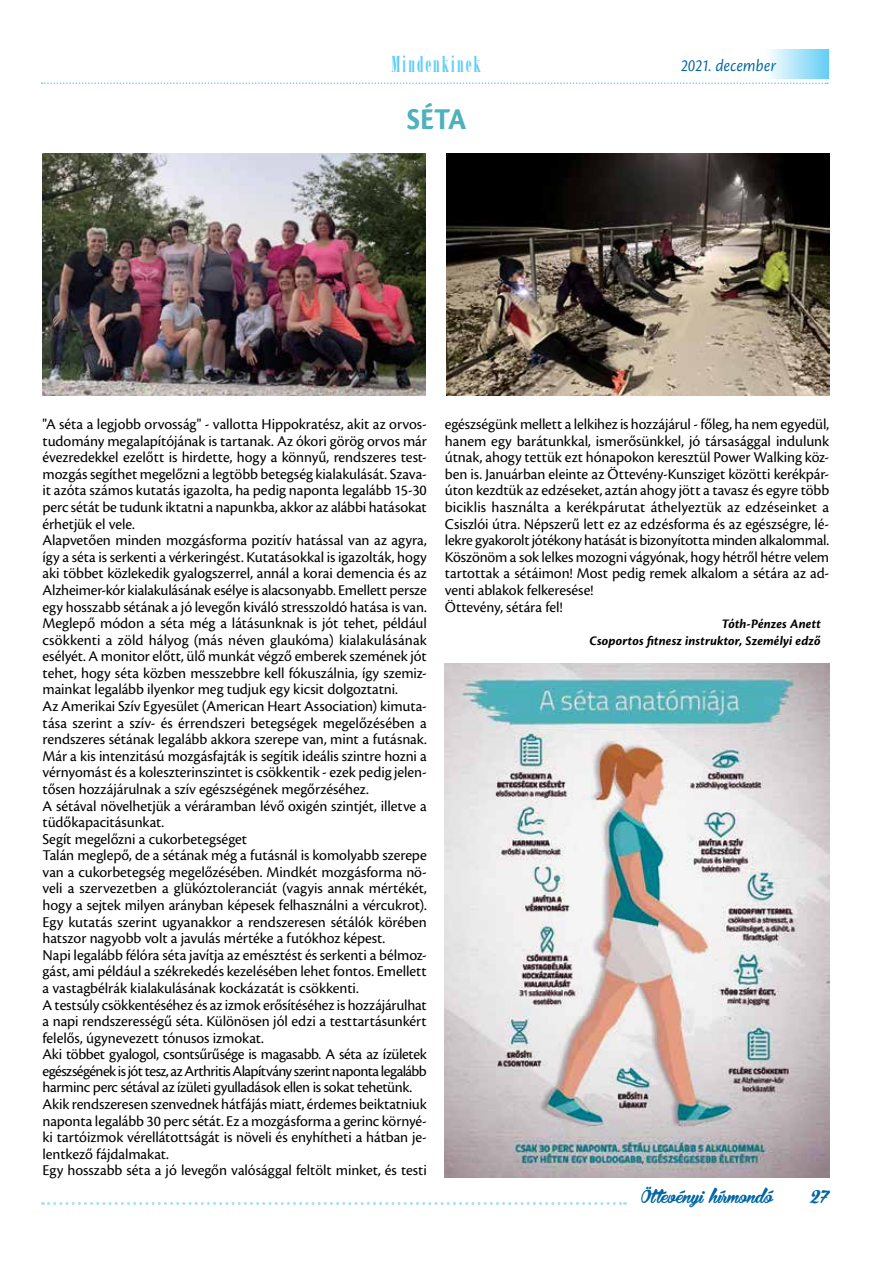
<style>
.page{position:relative;width:893px;height:1263px;background:#fff}
.page>*{position:absolute;margin:0;border:0;box-sizing:border-box;transform-origin:0 0}
.t1{font:31.5px "Cronos Pro Bold Capt";color:#4eb1bb;scale:.9 1}
.t2{font:24px "H Arsis D Reg";letter-spacing:.09em;color:#62cdf6}
.t3{font:18px "Cronos Pro Subh It";letter-spacing:.015em;color:#0065a3;scale:.9 1}
.t4{font:18px "Bira PERSONALUSEONLY";color:#0065a3}
.t5{font:16.5px "Bira PERSONALUSEONLY";letter-spacing:.01em;color:#0065a3}
.t6{font:15.6px/16.6px "Cronos Pro";letter-spacing:-.005em;color:#000}
.t7{font:italic 700 13.5px/16.6px "Cronos Pro";letter-spacing:.01em;color:#000;text-align:right}
</style>
<div class="page">
<svg style="left:42px;top:82px;width:786px;height:2px"></svg>
<div style="left:765px;top:50px;width:64px;height:29px;background:linear-gradient(to right,#fefeff,#66cef6)"></div>
<svg style="left:43px;top:1202px;width:582px;height:3px"></svg>
<img style="left:444px;top:664px;width:385px;height:514px">
<img style="left:43px;top:153px;width:382px;height:243px">
<img style="left:446px;top:153px;width:383px;height:243px">
<h2 class="t2" style="left:391px;top:48px;width:90px">Mindenkinek</h2>
<h1 class="t1" style="left:407px;top:101px;width:68px">SÉTA</h1>
<p class="t3" style="left:681px;top:55px;width:107px">2021. december</p>
<p class="t6" style="left:43px;top:416px;width:386px">"A séta a legjobb orvosság" - vallotta Hippokratész, akit az orvos&shy;tudomány megalapítójának is tartanak. Az ókori görög orvos már évezredekkel ezelőtt is hirdette, hogy a könnyű, rendszeres test&shy;mozgás segíthet megelőzni a legtöbb betegség kialakulását. Szava&shy;it azóta számos kutatás igazolta, ha pedig naponta legalább 15-30 perc sétát be tudunk iktatni a napunkba, akkor az alábbi hatásokat érhetjük el vele.<br>Alapvetően minden mozgásforma pozitív hatással van az agyra, így a séta is serkenti a vérkeringést. Kutatásokkal is igazolták, hogy aki többet közlekedik gyalogszerrel, annál a korai demencia és az Alzheimer-kór kialakulásának esélye is alacsonyabb. Emellett persze egy hosszabb sétának a jó levegőn kiváló stresszoldó hatása is van.<br>Meglepő módon a séta még a látásunknak is jót tehet, például csökkenti a zöld hályog (más néven glaukóma) kialakulásának esélyét. A monitor előtt, ülő munkát végző emberek szemének jót tehet, hogy séta közben messzebbre kell fókuszálnia, így szemiz&shy;mainkat legalább ilyenkor meg tudjuk egy kicsit dolgoztatni.<br>Az Amerikai Szív Egyesület (American Heart Association) kimuta&shy;tása szerint a szív- és érrendszeri betegségek megelőzésében a rendszeres sétának legalább akkora szerepe van, mint a futásnak.<br>Már a kis intenzitású mozgásfajták is segítik ideális szintre hozni a vérnyomást és a koleszterinszintet is csökkentik - ezek pedig jelen&shy;tősen hozzájárulnak a szív egészségének megőrzéséhez.<br>A sétával növelhetjük a véráramban lévő oxigén szintjét, illetve a tüdőkapacitásunkat.<br>Segít megelőzni a cukorbetegséget<br>Talán meglepő, de a sétának még a futásnál is komolyabb szerepe van a cukorbetegség megelőzésében. Mindkét mozgásforma nö&shy;veli a szervezetben a glükóztoleranciát (vagyis annak mértékét, hogy a sejtek milyen arányban képesek felhasználni a vércukrot).<br>Egy kutatás szerint ugyanakkor a rendszeresen sétálók körében hatszor nagyobb volt a javulás mértéke a futókhoz képest.<br>Napi legalább félóra séta javítja az emésztést és serkenti a bélmoz&shy;gást, ami például a székrekedés kezelésében lehet fontos. Emellett a vastagbélrák kialakulásának kockázatát is csökkenti.<br>A testsúly csökkentéséhez és az izmok erősítéséhez is hozzájárulhat a napi rendszerességű séta. Különösen jól edzi a testtartásunkért felelős, úgynevezett tónusos izmokat.<br>Aki többet gyalogol, csontsűrűsége is magasabb. A séta az ízületek egészségének is jót tesz, az Arthritis Alapítvány szerint naponta legalább harminc perc sétával az ízületi gyulladások ellen is sokat tehetünk.<br>Akik rendszeresen szenvednek hátfájás miatt, érdemes beiktatniuk naponta legalább 30 perc sétát. Ez a mozgásforma a gerinc környé&shy;ki tartóizmok vérellátottságát is növeli és enyhítheti a hátban je&shy;lentkező fájdalmakat.<br>Egy hosszabb séta a jó levegőn valósággal feltölt minket, és testi</p>
<p class="t6" style="left:445px;top:416px;width:386px">egészségünk mellett a lelkihez is hozzájárul - főleg, ha nem egyedül, hanem egy barátunkkal, ismerősünkkel, jó társasággal indulunk útnak, ahogy tettük ezt hónapokon keresztül Power Walking köz&shy;ben is. Januárban eleinte az Öttevény-Kunsziget közötti kerékpár&shy;úton kezdtük az edzéseket, aztán ahogy jött a tavasz és egyre több biciklis használta a kerékpárutat áthelyeztük az edzéseinket a Csiszlói útra. Népszerű lett ez az edzésforma és az egészségre, lé&shy;lekre gyakorolt jótékony hatását is bizonyította minden alkalommal.<br>Köszönöm a sok lelkes mozogni vágyónak, hogy hétről hétre velem tartottak a sétáimon! Most pedig remek alkalom a sétára az ad&shy;venti ablakok felkeresése!<br>Öttevény, sétára fel!</p>
<p class="t7" style="left:589px;top:616px;width:233px">Tóth-Pénzes Anett<br>Csoportos fitnesz instruktor, Személyi edző</p>
<p class="t5" style="left:641px;top:1185px;width:133px">Öttevényi hírmondó</p>
<p class="t4" style="left:810px;top:1183px;width:20px">27</p>
</div>
